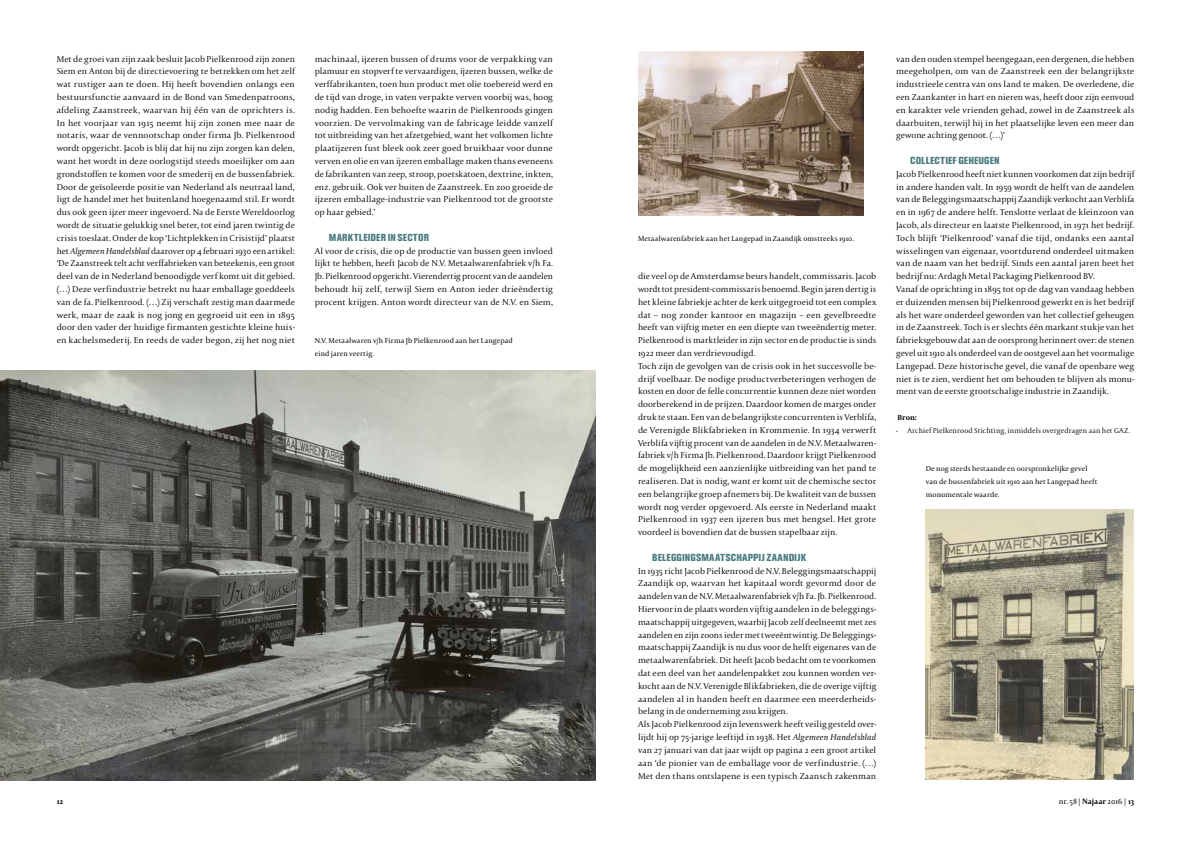
<style>
.page{position:relative;width:1191px;height:842px;background:#fff}
.page>*{position:absolute;margin:0;border:0;box-sizing:border-box;transform-origin:0 0}
.t1{font:10px "Ad Grotesk SB Bol Con";letter-spacing:.01em;color:#497a7f}
.t2{font:300 9px/12.8px "Capitolium Os F";letter-spacing:.005em;color:#000;text-align:justify}
.t3{font:8px "Capitolium Os F";color:#000}
.t4{font:700 8px "Capitolium Os F";color:#000}
.t5{font:700 7.8px "Capitolium Os F";color:#000}
.t6{font:7.5px/12.8px "Capitolium Os F";letter-spacing:.015em;color:#000}
.t7{font:300 7.5px "Capitolium Os F";letter-spacing:.015em;color:#000}
.s1{font-weight:400;font-style:italic}
.s2{font-weight:700}
</style>
<div class="page">
<img style="left:0;top:370px;width:595px;height:410px">
<img style="left:926px;top:509px;width:207px;height:270px">
<img style="left:638px;top:51px;width:225px;height:165px">
<p class="t2" style="left:57px;top:52px;width:240px">Met de groei van zijn zaak besluit Jacob Pielkenrood zijn zonen Siem en Anton bij de directievoering te betrekken om het zelf wat rustiger aan te doen. Hij heeft bovendien onlangs een bestuursfunctie aanvaard in de Bond van Smedenpatroons, afdeling Zaanstreek, waarvan hij één van de oprichters is.<br>In het voorjaar van 1915 neemt hij zijn zonen mee naar de notaris, waar de vennootschap onder firma Jb. Pielkenrood wordt opgericht. Jacob is blij dat hij nu zijn zorgen kan delen, want het wordt in deze oorlogstijd steeds moeilijker om aan grondstoffen te komen voor de smederij en de bussenfabriek.<br>Door de geïsoleerde positie van Nederland als neutraal land, ligt de handel met het buitenland hoegenaamd stil. Er wordt dus ook geen ijzer meer ingevoerd. Na de Eerste Wereldoorlog wordt de situatie gelukkig snel beter, tot eind jaren twintig de crisis toeslaat. Onder de kop ‘Lichtplekken in Crisistijd’ plaatst het <span class="s1">Algemeen Handelsblad</span> daarover op 4 februari 1930 een artikel: ‘De Zaanstreek telt acht verffabrieken van beteekenis, een groot deel van de in Nederland benoodigde verf komt uit dit gebied. (…) Deze verfindustrie betrekt nu haar emballage goeddeels van de fa. Pielkenrood. (…) Zij verschaft zestig man daarmede werk, maar de zaak is nog jong en gegroeid uit een in 1895 door den vader der huidige firmanten gestichte kleine huis&shy;en kachelsmederij. En reeds de vader begon, zij het nog niet</p>
<p class="t2" style="left:315px;top:52px;width:240px">machinaal, ijzeren bussen of drums voor de verpakking van plamuur en stopverf te vervaardigen, ijzeren bussen, welke de verffabrikanten, toen hun product met olie toebereid werd en de tijd van droge, in vaten verpakte verven voorbij was, hoog nodig hadden. Een behoefte waarin de Pielkenroods gingen voorzien. De vervolmaking van de fabricage leidde vanzelf tot uitbreiding van het afzetgebied, want het volkomen lichte plaatijzeren fust bleek ook zeer goed bruikbaar voor dunne verven en olie en van ijzeren emballage maken thans eveneens de fabrikanten van zeep, stroop, poetskatoen, dextrine, inkten, enz. gebruik. Ook ver buiten de Zaanstreek. En zoo groeide de ijzeren emballage-industrie van Pielkenrood tot de grootste op haar gebied.’</p>
<p class="t1" style="left:329px;top:231px;width:102px">MARKTLEIDER IN SECTOR</p>
<p class="t2" style="left:315px;top:244px;width:240px">Al voor de crisis, die op de productie van bussen geen invloed lijkt te hebben, heeft Jacob de N.V. Metaalwarenfabriek v/h Fa.<br>Jb. Pielkenrood opgericht. Vierendertig procent van de aandelen behoudt hij zelf, terwijl Siem en Anton ieder drieëndertig procent krijgen. Anton wordt directeur van de N.V. en Siem,</p>
<p class="t6" style="left:315px;top:334px;width:199px">N.V. Metaalwaren v/h Firma Jb Pielkenrood aan het Langepad eind jaren veertig.</p>
<p class="t6" style="left:638px;top:232px;width:218px">Metaalwarenfabriek aan het Langepad in Zaandijk omstreeks 1910.</p>
<p class="t2" style="left:638px;top:270px;width:240px;text-align:left">die veel op de Amsterdamse beurs handelt, commissaris. Jacob wordt tot president-commissaris benoemd. Begin jaren dertig is het kleine fabriekje achter de kerk uitgegroeid tot een complex dat – nog zonder kantoor en magazijn – een gevelbreedte heeft van vijftig meter en een diepte van tweeëndertig meter.<br>Pielkenrood is marktleider in zijn sector en de productie is sinds 1922 meer dan verdrievoudigd.<br>Toch zijn de gevolgen van de crisis ook in het succesvolle be&shy;drijf voelbaar. De nodige productverbeteringen verhogen de kosten en door de felle concurrentie kunnen deze niet worden doorberekend in de prijzen. Daardoor komen de marges onder druk te staan. Een van de belangrijkste concurrenten is Verblifa, de Verenigde Blikfabrieken in Krommenie. In 1934 verwerft Verblifa vijftig procent van de aandelen in de N.V. Metaalwaren&shy;fabriek v/h Firma Jb. Pielkenrood. Daardoor krijgt Pielkenrood de mogelijkheid een aanzienlijke uitbreiding van het pand te realiseren. Dat is nodig, want er komt uit de chemische sector een belangrijke groep afnemers bij. De kwaliteit van de bussen wordt nog verder opgevoerd. Als eerste in Nederland maakt Pielkenrood in 1937 een ijzeren bus met hengsel. Het grote voordeel is bovendien dat de bussen stapelbaar zijn.</p>
<p class="t1" style="left:652px;top:551px;width:156px">BELEGGINGSMAATSCHAPPIJ ZAANDIJK</p>
<p class="t2" style="left:638px;top:564px;width:240px;text-align:left">In 1935 richt Jacob Pielkenrood de N.V. Beleggingsmaatschappij Zaandijk op, waarvan het kapitaal wordt gevormd door de aandelen van de N.V. Metaalwarenfabriek v/h Fa. Jb. Pielkenrood.<br>Hiervoor in de plaats worden vijftig aandelen in de beleggings&shy;maatschappij uitgegeven, waarbij Jacob zelf deelneemt met zes aandelen en zijn zoons ieder met tweeëntwintig. De Beleggings&shy;maatschappij Zaandijk is nu dus voor de helft eigenares van de metaalwarenfabriek. Dit heeft Jacob bedacht om te voorkomen dat een deel van het aandelenpakket zou kunnen worden ver&shy;kocht aan de N.V. Verenigde Blikfabrieken, die de overige vijftig aandelen al in handen heeft en daarmee een meerderheids&shy;belang in de onderneming zou krijgen.<br>Als Jacob Pielkenrood zijn levenswerk heeft veilig gesteld over&shy;lijdt hij op 75-jarige leeftijd in 1938. Het <span class="s1">Algemeen Handelsblad </span>van 27 januari van dat jaar wijdt op pagina 2 een groot artikel aan ‘de pionier van de emballage voor de verfindustrie. (…)<br>Met den thans ontslapene is een typisch Zaansch zakenman</p>
<p class="t2" style="left:896px;top:52px;width:240px">van den ouden stempel heengegaan, een dergenen, die hebben meegeholpen, om van de Zaanstreek een der belangrijkste industrieele centra van ons land te maken. De overledene, die een Zaankanter in hart en nieren was, heeft door zijn eenvoud en karakter vele vrienden gehad, zowel in de Zaanstreek als daarbuiten, terwijl hij in het plaatselijke leven een meer dan gewone achting genoot. (…)’</p>
<p class="t1" style="left:910px;top:155px;width:91px">COLLECTIEF GEHEUGEN</p>
<p class="t2" style="left:896px;top:168px;width:240px;text-align:left">Jacob Pielkenrood heeft niet kunnen voorkomen dat zijn bedrijf in andere handen valt. In 1959 wordt de helft van de aandelen van de Beleggingsmaatschappij Zaandijk verkocht aan Verblifa en in 1967 de andere helft. Tenslotte verlaat de kleinzoon van Jacob, als directeur en laatste Pielkenrood, in 1971 het bedrijf.<br>Toch blijft ‘Pielkenrood’ vanaf die tijd, ondanks een aantal wisselingen van eigenaar, voortdurend onderdeel uitmaken van de naam van het bedrijf. Sinds een aantal jaren heet het bedrijf nu: Ardagh Metal Packaging Pielkenrood BV.<br>Vanaf de oprichting in 1895 tot op de dag van vandaag hebben er duizenden mensen bij Pielkenrood gewerkt en is het bedrijf als het ware onderdeel geworden van het collectief geheugen in de Zaanstreek. Toch is er slechts één markant stukje van het fabrieksgebouw dat aan de oorsprong herinnert over: de stenen gevel uit 1910 als onderdeel van de oostgevel aan het voormalige Langepad. Deze historische gevel, die vanaf de openbare weg niet is te zien, verdient het om behouden te blijven als monu&shy;ment van de eerste grootschalige industrie in Zaandijk.</p>
<p class="t5" style="left:897px;top:413px;width:21px">Bron:</p>
<p class="t7" style="left:896px;top:426px;width:236px">- Archief Pielkenrood Stichting, inmiddels overgedragen aan het GAZ.</p>
<p class="t6" style="left:926px;top:462px;width:173px">De nog steeds bestaande en oorspronkelijke gevel van de bussenfabriek uit 1910 aan het Langepad heeft monumentale waarde.</p>
<p class="t4" style="left:57px;top:797px;width:8px">12</p>
<p class="t3" style="left:1059px;top:797px;width:77px">nr. 58 | <span class="s2">Najaar</span> 2016 | <span class="s2">13</span></p>
</div>
